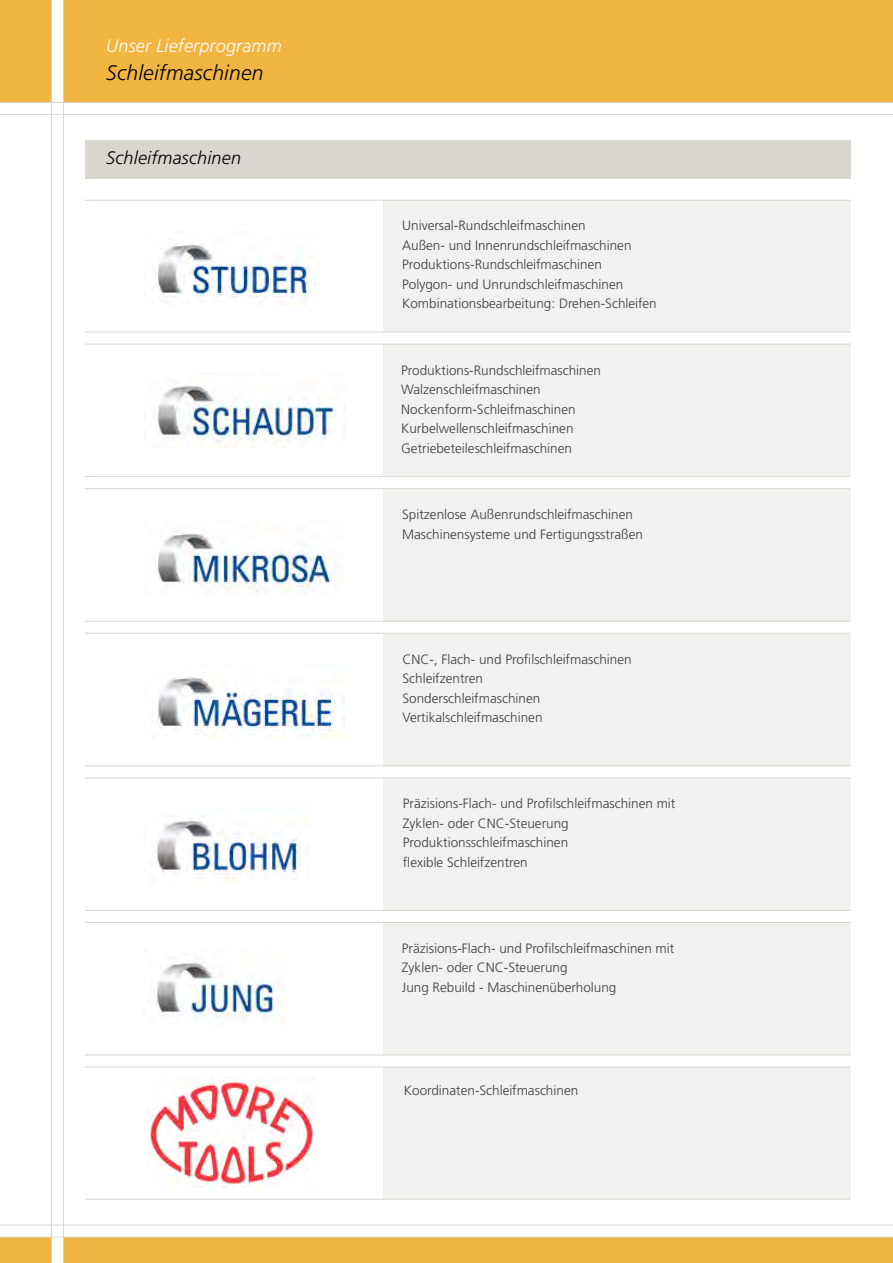
<style>
.page{position:relative;width:893px;height:1263px;background:#fff}
.page>*{position:absolute;margin:0;border:0;box-sizing:border-box;transform-origin:0 0}
.t1{font:italic 300 21px "Frutiger LT Pro";letter-spacing:.01em;color:#000}
.t2{font:italic 300 18px "Frutiger LT Pro";letter-spacing:.01em;color:#fff}
.t3{font:italic 300 18px "Frutiger LT Pro";letter-spacing:.01em;color:#000}
.t4{font:300 13.5px/19.5px "Frutiger LT Pro";color:#3e3d40}
</style>
<div class="page">
<div style="left:0;top:1237px;width:51px;height:26px;background:#f1b641"></div>
<div style="left:64px;top:1237px;width:829px;height:26px;background:#f1b641"></div>
<div style="left:383px;top:200px;width:467px;height:132px;background:#f2f1ef"></div>
<div style="left:383px;top:344px;width:467px;height:132px;background:#f2f1ef"></div>
<div style="left:383px;top:489px;width:467px;height:132px;background:#f2f1ef"></div>
<div style="left:383px;top:634px;width:467px;height:131px;background:#f2f1ef"></div>
<div style="left:383px;top:778px;width:467px;height:132px;background:#f2f1ef"></div>
<div style="left:383px;top:923px;width:467px;height:131px;background:#f2f1ef"></div>
<div style="left:383px;top:1067px;width:467px;height:132px;background:#f2f1ef"></div>
<div style="left:85px;top:140px;width:765px;height:39px;background:#d9d5cf"></div>
<div style="left:0;top:0;width:51px;height:102px;background:#f1b641"></div>
<div style="left:64px;top:0;width:829px;height:102px;background:#f1b641"></div>
<hr style="left:0;top:1225px;width:893px;height:1px;background:#d9d5cf">
<hr style="left:0;top:1237px;width:893px;height:1px;background:#d9d5cf">
<hr style="left:0;top:102px;width:893px;height:1px;background:#d9d5cf">
<hr style="left:0;top:114px;width:893px;height:1px;background:#d9d5cf">
<hr style="left:85px;top:332px;width:765px;height:1px;background:#d9d5cf">
<hr style="left:85px;top:344px;width:765px;height:1px;background:#d9d5cf">
<hr style="left:85px;top:476px;width:765px;height:1px;background:#d9d5cf">
<hr style="left:85px;top:488px;width:765px;height:1px;background:#d9d5cf">
<hr style="left:85px;top:621px;width:765px;height:1px;background:#d9d5cf">
<hr style="left:85px;top:633px;width:765px;height:1px;background:#d9d5cf">
<hr style="left:85px;top:765px;width:765px;height:1px;background:#d9d5cf">
<hr style="left:85px;top:777px;width:765px;height:1px;background:#d9d5cf">
<hr style="left:85px;top:910px;width:765px;height:1px;background:#d9d5cf">
<hr style="left:85px;top:922px;width:765px;height:1px;background:#d9d5cf">
<hr style="left:85px;top:1054px;width:765px;height:1px;background:#d9d5cf">
<hr style="left:85px;top:1066px;width:765px;height:1px;background:#d9d5cf">
<hr style="left:85px;top:1199px;width:765px;height:1px;background:#d9d5cf">
<hr style="left:85px;top:200px;width:765px;height:1px;background:#d9d5cf">
<hr style="left:51px;top:0;width:1px;height:1263px;background:#d9d5cf">
<hr style="left:63px;top:0;width:1px;height:1263px;background:#d9d5cf">
<img style="left:148px;top:1078px;width:168px;height:109px">
<img style="left:156px;top:820px;width:150px;height:62px">
<img style="left:157px;top:676px;width:187px;height:62px">
<img style="left:155px;top:244px;width:164px;height:61px">
<img style="left:156px;top:962px;width:130px;height:62px">
<img style="left:156px;top:533px;width:181px;height:62px">
<img style="left:156px;top:385px;width:181px;height:62px">
<h2 class="t2" style="left:106px;top:35px;width:177px">Unser Lieferprogramm</h2>
<h1 class="t1" style="left:106px;top:60px;width:159px">Schleifmaschinen</h1>
<h2 class="t3" style="left:106px;top:148px;width:136px">Schleifmaschinen</h2>
<p class="t4" style="left:402px;top:216px;width:256px">Universal-Rundschleifmaschinen<br>Außen- und Innenrundschleifmaschinen Produktions-Rundschleifmaschinen<br>Polygon- und Unrundschleifmaschinen Kombinationsbearbeitung: Drehen-Schleifen</p>
<p class="t4" style="left:401px;top:361px;width:201px">Produktions-Rundschleifmaschinen<br>Walzenschleifmaschinen<br>Nockenform-Schleifmaschinen<br>Kurbelwellenschleifmaschinen<br>Getriebeteileschleifmaschinen</p>
<p class="t4" style="left:402px;top:505px;width:242px">Spitzenlose Außenrundschleifmaschinen<br>Maschinensysteme und Fertigungsstraßen</p>
<p class="t4" style="left:403px;top:649px;width:231px">CNC-, Flach- und Profilschleifmaschinen<br>Schleifzentren<br>Sonderschleifmaschinen<br>Vertikalschleifmaschinen</p>
<p class="t4" style="left:403px;top:794px;width:274px">Präzisions-Flach- und Profilschleifmaschinen mit Zyklen- oder CNC-Steuerung Produktionsschleifmaschinen<br>flexible Schleifzentren</p>
<p class="t4" style="left:402px;top:938px;width:274px">Präzisions-Flach- und Profilschleifmaschinen mit<br>Zyklen- oder CNC-Steuerung<br>Jung Rebuild - Maschinenüberholung</p>
<p class="t4" style="left:404px;top:1080px;width:176px">Koordinaten-Schleifmaschinen</p>
</div>
